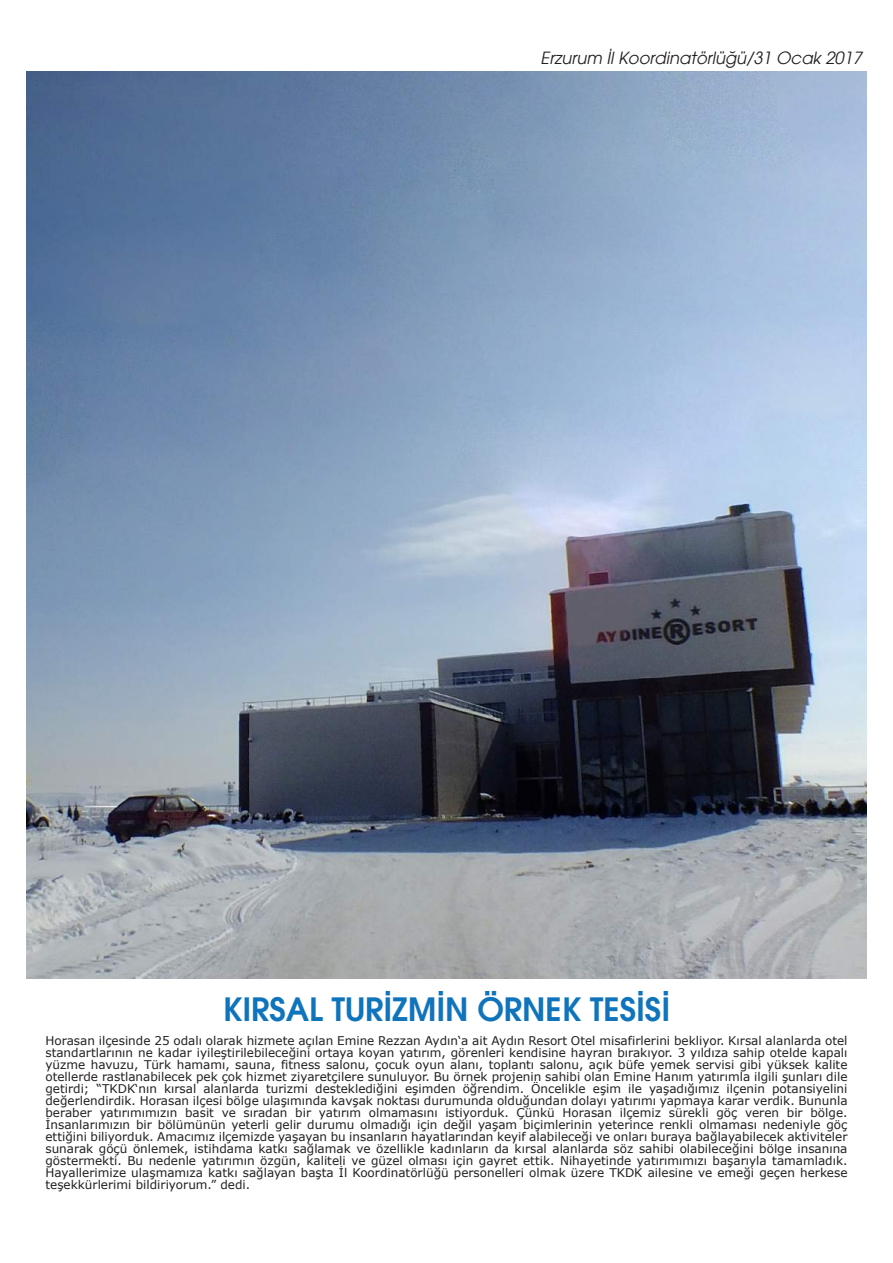
<style>
.page{position:relative;width:893px;height:1263px;background:#fff}
.page>*{position:absolute;margin:0;border:0;box-sizing:border-box;transform-origin:0 0}
.t1{font:600 31.5px "Avant Garde";color:#1074bc}
.t2{font:italic 16.5px "Avant Garde";color:#231f20}
.t3{font:12px/12px "Verdana";color:#231f20;text-align:justify}
</style>
<div class="page">
<img style="left:26px;top:71px;width:840px;height:907px">
<h2 class="t2" style="left:541px;top:48px;width:323px">Erzurum İl Koordinatörlüğü/31 Ocak 2017</h2>
<h1 class="t1" style="left:223px;top:988px;width:449px">KIRSAL TURİZMİN ÖRNEK TESİSİ</h1>
<p class="t3" style="left:45px;top:1035px;width:804px">Horasan ilçesinde 25 odalı olarak hizmete açılan Emine Rezzan Aydın‘a ait Aydın Resort Otel misafirlerini bekliyor. Kırsal alanlarda otel standartlarının ne kadar iyileştirilebileceğini ortaya koyan yatırım, görenleri kendisine hayran bırakıyor. 3 yıldıza sahip otelde kapalı yüzme havuzu, Türk hamamı, sauna, fitness salonu, çocuk oyun alanı, toplantı salonu, açık büfe yemek servisi gibi yüksek kalite otellerde rastlanabilecek pek çok hizmet ziyaretçilere sunuluyor. Bu örnek projenin sahibi olan Emine Hanım yatırımla ilgili şunları dile getirdi; “TKDK‘nın kırsal alanlarda turizmi desteklediğini eşimden öğrendim. Öncelikle eşim ile yaşadığımız ilçenin potansiyelini değerlendirdik. Horasan ilçesi bölge ulaşımında kavşak noktası durumunda olduğundan dolayı yatırımı yapmaya karar verdik. Bununla beraber yatırımımızın basit ve sıradan bir yatırım olmamasını istiyorduk. Çünkü Horasan ilçemiz sürekli göç veren bir bölge.<br>İnsanlarımızın bir bölümünün yeterli gelir durumu olmadığı için değil yaşam biçimlerinin yeterince renkli olmaması nedeniyle göç ettiğini biliyorduk. Amacımız ilçemizde yaşayan bu insanların hayatlarından keyif alabileceği ve onları buraya bağlayabilecek aktiviteler sunarak göçü önlemek, istihdama katkı sağlamak ve özellikle kadınların da kırsal alanlarda söz sahibi olabileceğini bölge insanına göstermekti. Bu nedenle yatırımın özgün, kaliteli ve güzel olması için gayret ettik. Nihayetinde yatırımımızı başarıyla tamamladık.<br>Hayallerimize ulaşmamıza katkı sağlayan başta İl Koordinatörlüğü personelleri olmak üzere TKDK ailesine ve emeği geçen herkese teşekkürlerimi bildiriyorum.” dedi.</p>
</div>
